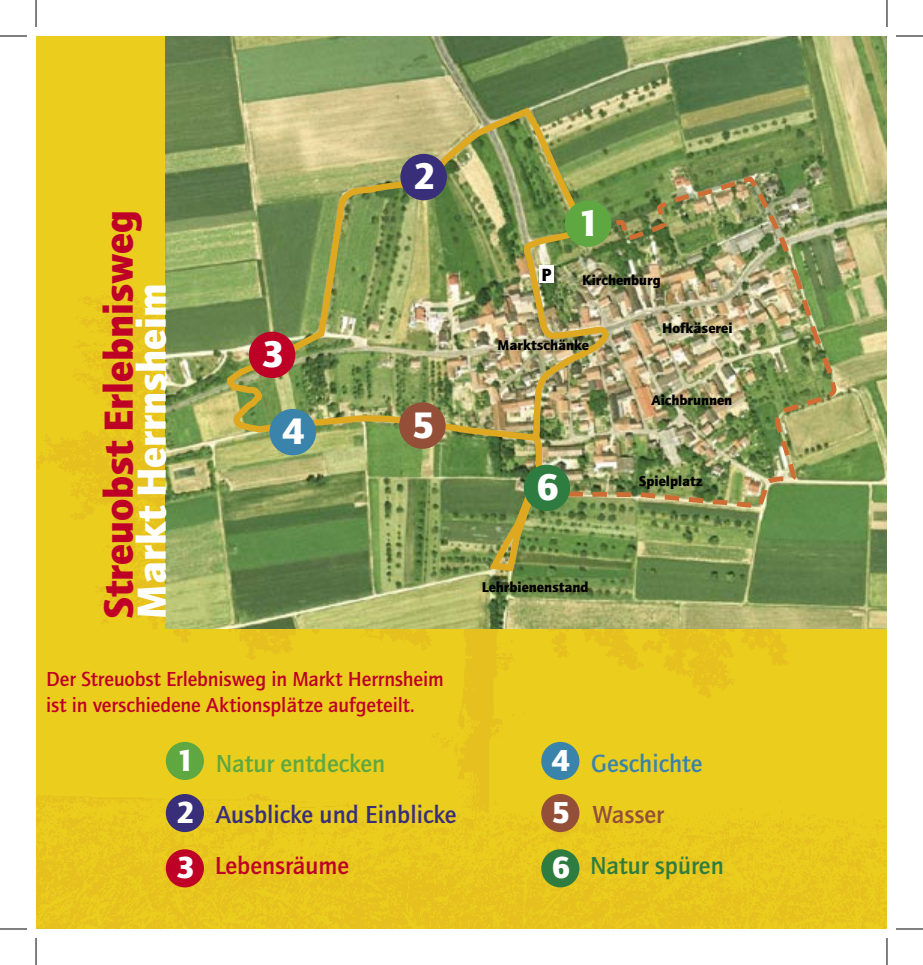
<style>
.page{position:relative;width:923px;height:965px;background:#fff}
.page>*{position:absolute;margin:0;border:0;box-sizing:border-box;transform-origin:0 0}
.t1{font:900 42px "Quay Sans";color:#be0027}
.t2{font:900 42px "Quay Sans";color:#fff}
.t3{font:900 38.25px "Quay Sans";color:#fff}
.t4{font:900 31.35px "Quay Sans";color:#fff}
.t5{font:500 25.5px "Quay Sans";color:#392e7a}
.t6{font:500 25.5px "Quay Sans";color:#5fa841}
.t7{font:500 25.5px "Quay Sans";color:#be0027}
.t8{font:500 25.5px "Quay Sans";color:#2f7c40}
.t9{font:500 25.5px "Quay Sans";color:#3a83ab}
.t10{font:500 25.5px "Quay Sans";color:#944f39}
.t11{font:500 21px "Quay Sans";letter-spacing:-.005em;color:#be0027}
.t12{font:900 18.3px "Quay Sans";color:#000}
.t13{font:900 14.55px "Quay Sans";color:#000}
</style>
<div class="page">
<img style="left:36px;top:36px;width:850px;height:893px">
<img style="left:166px;top:36px;width:720px;height:592px">
<img style="left:224px;top:89px;width:384px;height:479px">
<div style="left:400px;top:154px;width:47px;height:46px;background:#392e7a;border-radius:50%"></div>
<div style="left:269px;top:409px;width:47px;height:46px;background:#3a83ab;border-radius:50%"></div>
<div style="left:249px;top:332px;width:46px;height:46px;background:#be0027;border-radius:50%"></div>
<img style="left:539px;top:352px;width:299px;height:155px">
<img style="left:582px;top:174px;width:252px;height:200px">
<div style="left:399px;top:402px;width:46px;height:47px;background:#944f39;border-radius:50%"></div>
<div style="left:565px;top:200px;width:46px;height:47px;background:#5fa841;border-radius:50%"></div>
<div style="left:523px;top:465px;width:47px;height:46px;background:#2f7c40;border-radius:50%"></div>
<div style="left:539px;top:266px;width:15px;height:17px;background:#fff"></div>
<div style="left:166px;top:742px;width:38px;height:38px;background:#5fa841;border-radius:50%"></div>
<div style="left:166px;top:794px;width:38px;height:38px;background:#392e7a;border-radius:50%"></div>
<div style="left:166px;top:849px;width:38px;height:38px;background:#be0027;border-radius:50%"></div>
<div style="left:541px;top:742px;width:38px;height:38px;background:#3a83ab;border-radius:50%"></div>
<div style="left:541px;top:794px;width:38px;height:38px;background:#944f39;border-radius:50%"></div>
<div style="left:541px;top:849px;width:38px;height:38px;background:#2f7c40;border-radius:50%"></div>
<svg style="left:36px;top:0;width:1px;height:27px"></svg>
<svg style="left:0;top:36px;width:27px;height:1px"></svg>
<svg style="left:886px;top:0;width:1px;height:27px"></svg>
<svg style="left:896px;top:36px;width:26px;height:1px"></svg>
<svg style="left:36px;top:938px;width:1px;height:27px"></svg>
<svg style="left:0;top:929px;width:27px;height:1px"></svg>
<svg style="left:886px;top:938px;width:1px;height:27px"></svg>
<svg style="left:896px;top:929px;width:26px;height:1px"></svg>
<p class="t1" style="left:94px;top:619px;width:410px;rotate:-90deg">Streuobst Erlebnisweg</p>
<p class="t2" style="left:127px;top:619px;width:336px;rotate:-90deg">Markt Herrnsheim</p>
<p class="t3" style="left:262px;top:332px;width:24px">3</p>
<p class="t3" style="left:282px;top:409px;width:24px">4</p>
<p class="t3" style="left:413px;top:154px;width:24px">2</p>
<p class="t3" style="left:412px;top:403px;width:24px">5</p>
<p class="t11" style="left:46px;top:668px;width:399px">Der Streuobst Erlebnisweg in Markt Herrnsheim</p>
<p class="t11" style="left:46px;top:693px;width:370px">ist in verschiedene Aktionsplätze aufgeteilt.</p>
<p class="t12" style="left:541px;top:264px;width:12px">P</p>
<p class="t3" style="left:578px;top:201px;width:24px">1</p>
<p class="t13" style="left:582px;top:271px;width:80px">Kirchenburg</p>
<p class="t13" style="left:662px;top:319px;width:72px">Hofkäserei</p>
<p class="t13" style="left:497px;top:337px;width:93px">Marktschänke</p>
<p class="t13" style="left:651px;top:391px;width:82px">Aichbrunnen</p>
<p class="t3" style="left:536px;top:465px;width:24px">6</p>
<p class="t13" style="left:638px;top:472px;width:65px">Spielplatz</p>
<p class="t13" style="left:481px;top:579px;width:108px">Lehrbienenstand</p>
<p class="t4" style="left:176px;top:742px;width:20px">1</p>
<p class="t4" style="left:176px;top:794px;width:20px">2</p>
<p class="t4" style="left:176px;top:849px;width:20px">3</p>
<p class="t4" style="left:552px;top:742px;width:20px">4</p>
<p class="t4" style="left:552px;top:794px;width:20px">5</p>
<p class="t4" style="left:552px;top:849px;width:20px">6</p>
<p class="t6" style="left:216px;top:749px;width:171px">Natur entdecken</p>
<p class="t9" style="left:591px;top:749px;width:113px">Geschichte</p>
<p class="t10" style="left:592px;top:800px;width:73px">Wasser</p>
<p class="t8" style="left:590px;top:851px;width:135px">Natur spüren</p>
<p class="t5" style="left:216px;top:800px;width:242px">Ausblicke und Einblicke</p>
<p class="t7" style="left:215px;top:851px;width:136px">Lebensräume</p>
</div>
